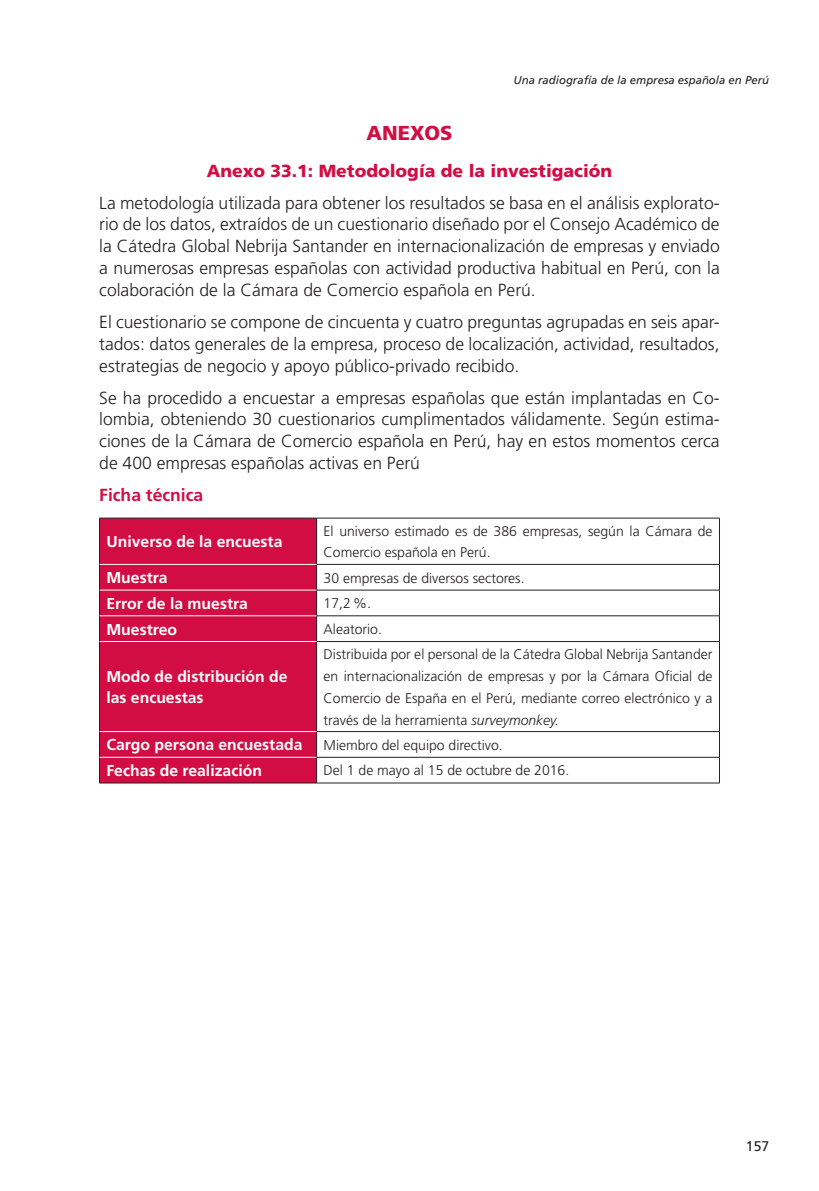
<style>
.page{position:relative;width:819px;height:1191px;background:#fff}
.page>*{position:absolute;margin:0;border:0;box-sizing:border-box;transform-origin:0 0}
.t1{font:900 20.12px "Frutiger LT";color:#d20d44}
.t2{font:300 17.5px/21.9px "Frutiger LT";color:#231f20;text-align:justify}
.t3{font:900 17.5px "Frutiger LT";color:#d20d44}
.t4{font:700 17.5px "Frutiger LT";color:#d20d44}
.t5{font:700 15.75px/21.9px "Frutiger LT";color:#fff}
.t6{font:300 14px/21.9px "Frutiger LT";color:#231f20}
.t7{font:14px "Frutiger LT";color:#231f20}
.t8{font:italic 11.38px "Frutiger LT";color:#231f20}
.s1{font-style:italic}
</style>
<div class="page">
<div style="left:100px;top:519px;width:216px;height:263px;background:#d20d44"></div>
<hr style="left:316px;top:564px;width:403px;height:1px;background:#231f20">
<hr style="left:316px;top:590px;width:403px;height:1px;background:#231f20">
<hr style="left:316px;top:615px;width:403px;height:1px;background:#231f20">
<hr style="left:316px;top:641px;width:403px;height:1px;background:#231f20">
<hr style="left:316px;top:731px;width:403px;height:1px;background:#231f20">
<hr style="left:316px;top:757px;width:403px;height:1px;background:#231f20">
<hr style="left:316px;top:518px;width:403px;height:1px;background:#231f20">
<hr style="left:719px;top:518px;width:1px;height:46px;background:#231f20">
<svg style="left:719px;top:564px;width:1px;height:77px"></svg>
<hr style="left:719px;top:642px;width:1px;height:89px;background:#231f20">
<svg style="left:719px;top:732px;width:1px;height:50px"></svg>
<hr style="left:316px;top:782px;width:403px;height:1px;background:#231f20">
<hr style="left:99px;top:518px;width:217px;height:1px;background:#231f20">
<hr style="left:99px;top:518px;width:1px;height:46px;background:#231f20">
<hr style="left:316px;top:518px;width:1px;height:46px;background:#231f20">
<svg style="left:99px;top:564px;width:1px;height:77px"></svg>
<svg style="left:316px;top:564px;width:1px;height:77px"></svg>
<hr style="left:99px;top:641px;width:1px;height:90px;background:#231f20">
<hr style="left:316px;top:642px;width:1px;height:89px;background:#231f20">
<svg style="left:99px;top:731px;width:1px;height:51px"></svg>
<svg style="left:316px;top:732px;width:1px;height:50px"></svg>
<hr style="left:99px;top:782px;width:217px;height:1px;background:#231f20">
<hr style="left:100px;top:564px;width:216px;height:1px;background:#fff">
<hr style="left:100px;top:590px;width:216px;height:1px;background:#fff">
<hr style="left:100px;top:615px;width:216px;height:1px;background:#fff">
<hr style="left:100px;top:641px;width:216px;height:1px;background:#fff">
<hr style="left:100px;top:731px;width:216px;height:1px;background:#fff">
<hr style="left:100px;top:757px;width:216px;height:1px;background:#fff">
<p class="t8" style="left:513px;top:74px;width:257px">Una radiografía de la empresa española en Perú</p>
<p class="t1" style="left:366px;top:121px;width:88px">ANEXOS</p>
<p class="t3" style="left:207px;top:160px;width:407px">Anexo 33.1: Metodología de la investigación</p>
<p class="t2" style="left:99px;top:192px;width:622px">La metodología utilizada para obtener los resultados se basa en el análisis explorato&shy;rio de los datos, extraídos de un cuestionario diseñado por el Consejo Académico de la Cátedra Global Nebrija Santander en internacionalización de empresas y enviado a numerosas empresas españolas con actividad productiva habitual en Perú, con la colaboración de la Cámara de Comercio española en Perú.</p>
<p class="t2" style="left:99px;top:311px;width:622px">El cuestionario se compone de cincuenta y cuatro preguntas agrupadas en seis apar&shy;tados: datos generales de la empresa, proceso de localización, actividad, resultados, estrategias de negocio y apoyo público-privado recibido.</p>
<p class="t2" style="left:99px;top:387px;width:622px">Se ha procedido a encuestar a empresas españolas que están implantadas en Co&shy;lombia, obteniendo 30 cuestionarios cumplimentados válidamente. Según estima&shy;ciones de la Cámara de Comercio española en Perú, hay en estos momentos cerca de 400 empresas españolas activas en Perú</p>
<p class="t4" style="left:99px;top:484px;width:106px">Ficha técnica</p>
<p class="t5" style="left:106px;top:531px;width:177px">Universo de la encuesta</p>
<p class="t6" style="left:323px;top:520px;width:390px">El universo estimado es de 386 empresas, según la Cámara de<br>Comercio española en Perú.</p>
<p class="t5" style="left:106px;top:567px;width:63px">Muestra</p>
<p class="t6" style="left:323px;top:567px;width:202px">30 empresas de diversos sectores.</p>
<p class="t5" style="left:106px;top:592px;width:143px">Error de la muestra</p>
<p class="t6" style="left:323px;top:592px;width:49px">17,2 %.</p>
<p class="t5" style="left:106px;top:618px;width:72px">Muestreo</p>
<p class="t6" style="left:323px;top:618px;width:60px">Aleatorio.</p>
<p class="t5" style="left:106px;top:665px;width:183px">Modo de distribución de las encuestas</p>
<p class="t6" style="left:323px;top:643px;width:390px;text-align:justify">Distribuida por el personal de la Cátedra Global Nebrija Santander en internacionalización de empresas y por la Cámara Oficial de Comercio de España en el Perú, mediante correo electrónico y a través de la herramienta <span class="s1">surveymonkey.</span></p>
<p class="t5" style="left:106px;top:734px;width:198px">Cargo persona encuestada</p>
<p class="t6" style="left:323px;top:734px;width:181px">Miembro del equipo directivo.</p>
<p class="t5" style="left:106px;top:759px;width:157px">Fechas de realización</p>
<p class="t6" style="left:323px;top:760px;width:247px">Del 1 de mayo al 15 de octubre de 2016.</p>
<p class="t7" style="left:746px;top:1138px;width:25px">157</p>
</div>
